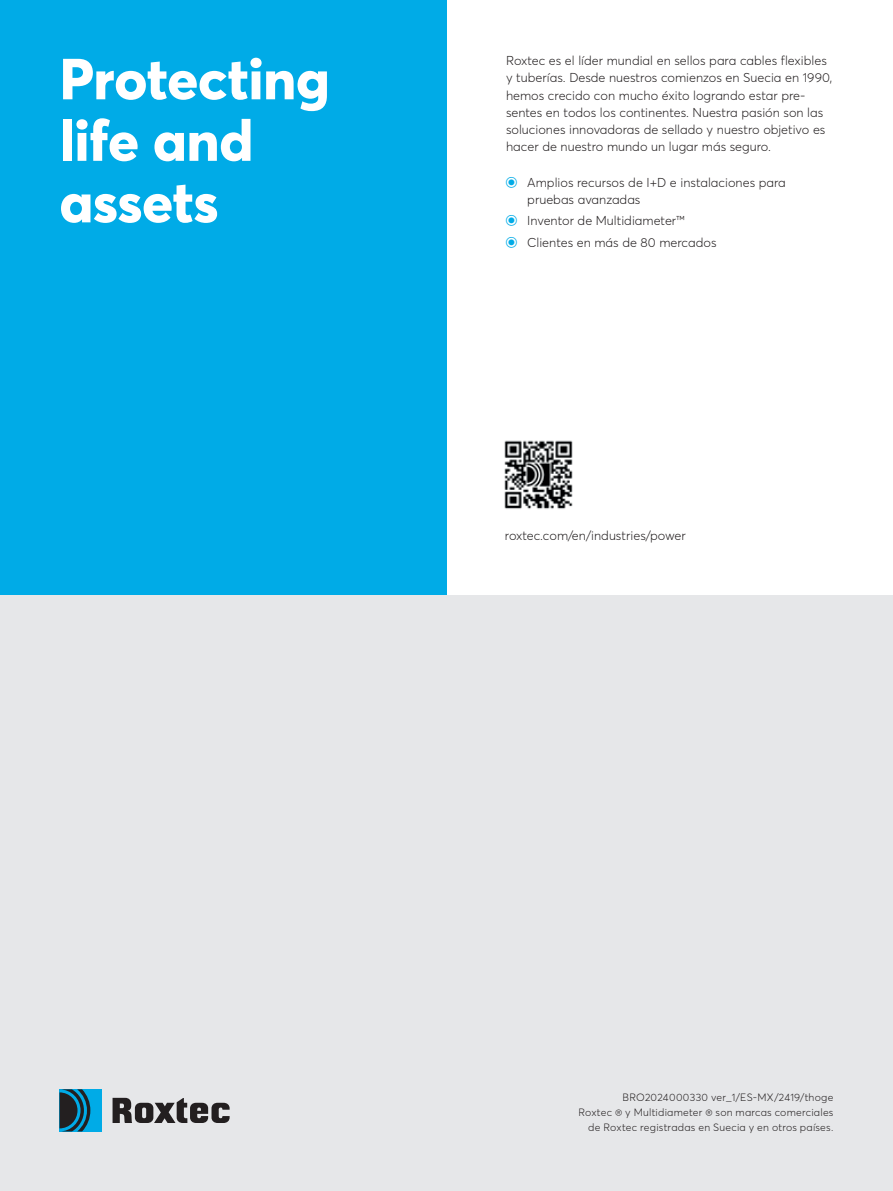
<style>
.page{position:relative;width:893px;height:1191px;background:#fff}
.page>*{position:absolute;margin:0;border:0;box-sizing:border-box;transform-origin:0 0}
.t1{font:800 57px/61.5px "Averta";letter-spacing:-.005em;color:#fff}
.t2{font:300 12.75px/17.2px "Averta";color:#231f20}
.t3{font:300 10.5px/15px "Averta";letter-spacing:.02em;color:#231f20;text-align:right}
</style>
<div class="page">
<div style="left:0;top:0;width:446px;height:595px;background:#00abe7"></div>
<div style="left:0;top:595px;width:893px;height:596px;background:#e6e7e9"></div>
<svg style="left:113px;top:1097px;width:117px;height:26px"></svg>
<div style="left:60px;top:1089px;width:42px;height:42px;background:#00abe7"></div>
<svg style="left:60px;top:1089px;width:30px;height:42px"></svg>
<img style="left:504px;top:440px;width:69px;height:69px">
<h1 class="t1" style="left:60px;top:48px;width:272px">Protecting life and assets</h1>
<p class="t2" style="left:506px;top:52px;width:328px">Roxtec es el líder mundial en sellos para cables flexibles y tuberías. Desde nuestros comienzos en Suecia en 1990, hemos crecido con mucho éxito logrando estar pre&shy;sentes en todos los continentes. Nuestra pasión son las soluciones innovadoras de sellado y nuestro objetivo es hacer de nuestro mundo un lugar más seguro.</p>
<p class="t2" style="left:527px;top:173px;width:260px">Amplios recursos de I+D e instalaciones para pruebas avanzadas</p>
<p class="t2" style="left:527px;top:210px;width:191px;line-height:21.5px">Inventor de Multidiameter™<br>Clientes en más de 80 mercados</p>
<p class="t2" style="left:505px;top:527px;width:182px">roxtec.com/en/industries/power</p>
<p class="t3" style="left:578px;top:1090px;width:257px">BRO2024000330 ver_1/ES-MX/2419/thoge<br>Roxtec ® y Multidiameter ® son marcas comerciales de Roxtec registradas en Suecia y en otros países.</p>
</div>
